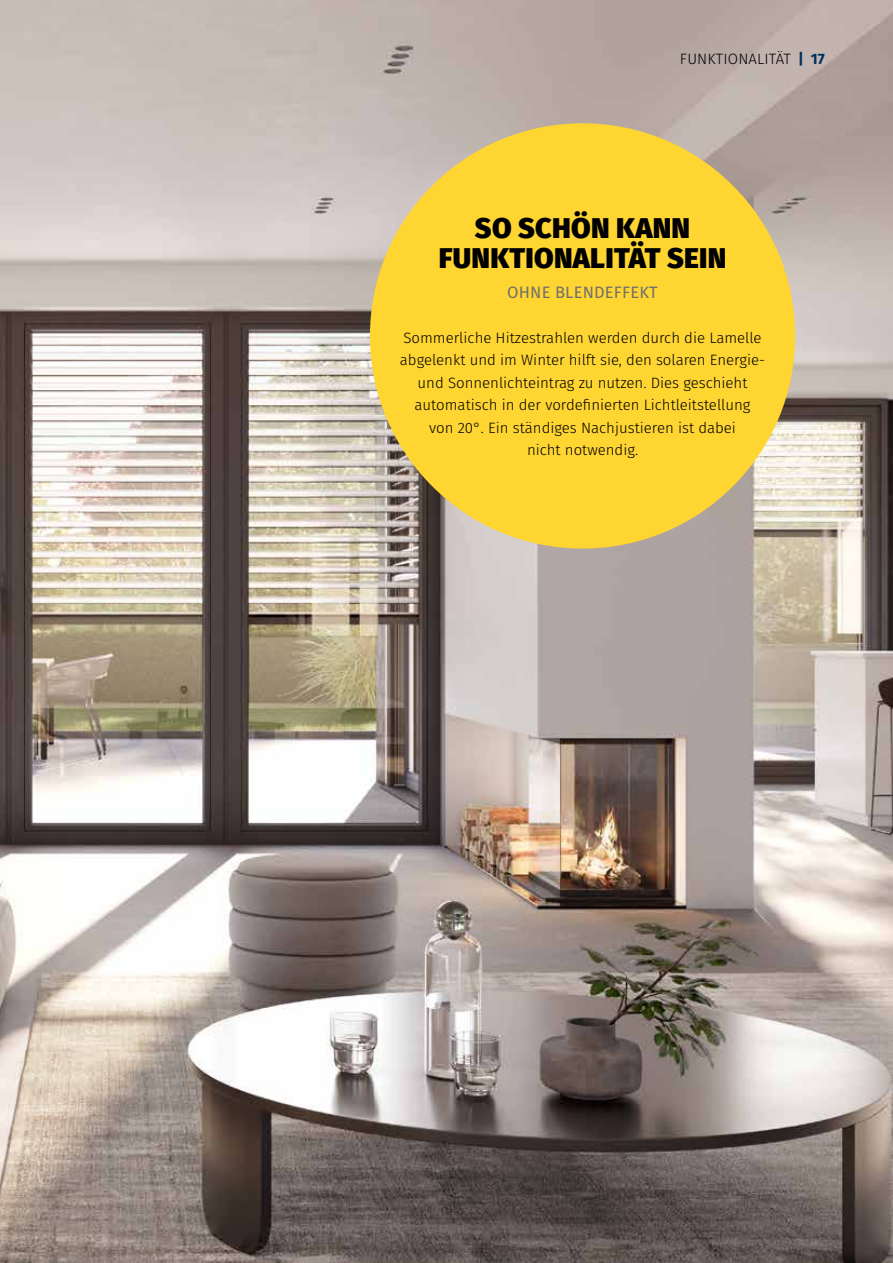
<style>
.page{position:relative;width:893px;height:1263px;background:#fff}
.page>*{position:absolute;margin:0;border:0;box-sizing:border-box;transform-origin:0 0}
.t1{font:800 28.5px/30px "Fira Sans";letter-spacing:.01em;color:#000;text-align:center}
.t2{font:16.5px "Fira Sans";letter-spacing:.01em;color:#706f6f}
.t3{font:300 15px/22.5px "Fira Sans";color:#000;text-align:center}
.s1{font-weight:700;color:#00305d}
</style>
<div class="page">
<img style="left:0;top:0;width:893px;height:1263px">
<div style="left:370px;top:123px;width:425px;height:426px;background:#ffd531;border-radius:50%"></div>
<p class="t3" style="left:680px;top:47px;width:146px">FUNKTIONALITÄT <span class="s1">| 17</span></p>
<h1 class="t1" style="left:439px;top:210px;width:289px">SO SCHÖN KANN<br>FUNKTIONALITÄT SEIN</h1>
<p class="t2" style="left:507px;top:279px;width:152px">OHNE BLENDEFFEKT</p>
<p class="t3" style="left:400px;top:326px;width:367px">Sommerliche Hitzestrahlen werden durch die Lamelle abgelenkt und im Winter hilft sie, den solaren Energie&shy;und Sonnenlichteintrag zu nutzen. Dies geschieht automatisch in der vordefinierten Lichtleitstellung<br>von 20°. Ein ständiges Nachjustieren ist dabei<br>nicht notwendig.</p>
</div>
